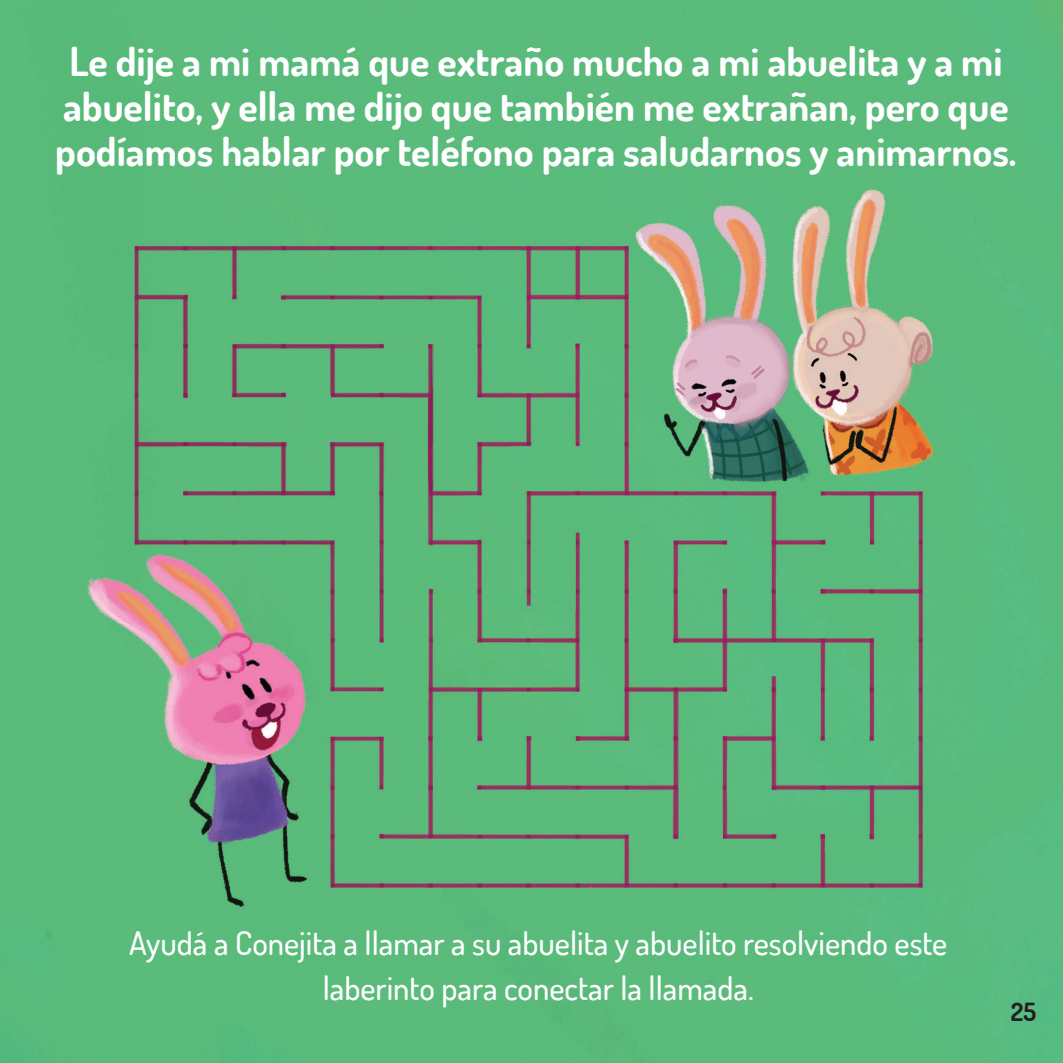
<style>
.page{position:relative;width:1063px;height:1063px;background:#fff}
.page>*{position:absolute;margin:0;border:0;box-sizing:border-box;transform-origin:0 0}
.t1{font:700 40px/45px "Dosis";color:#fff;text-align:center}
.t2{font:500 32.5px/45px "Dosis";color:#fff;text-align:center}
.t3{font:700 25px "Dosis";color:#231f20}
</style>
<div class="page">
<img style="left:0;top:0;width:1063px;height:1063px">
<p class="t1" style="left:55px;top:38px;width:963px">Le dije a mi mamá que extraño mucho a mi abuelita y a mi abuelito, y ella me dijo que también me extrañan, pero que podíamos hablar por teléfono para saludarnos y animarnos.</p>
<p class="t2" style="left:129px;top:920px;width:820px">Ayudá a Conejita a llamar a su abuelita y abuelito resolviendo este laberinto para conectar la llamada.</p>
<p class="t3" style="left:1011px;top:996px;width:27px">25</p>
</div>
